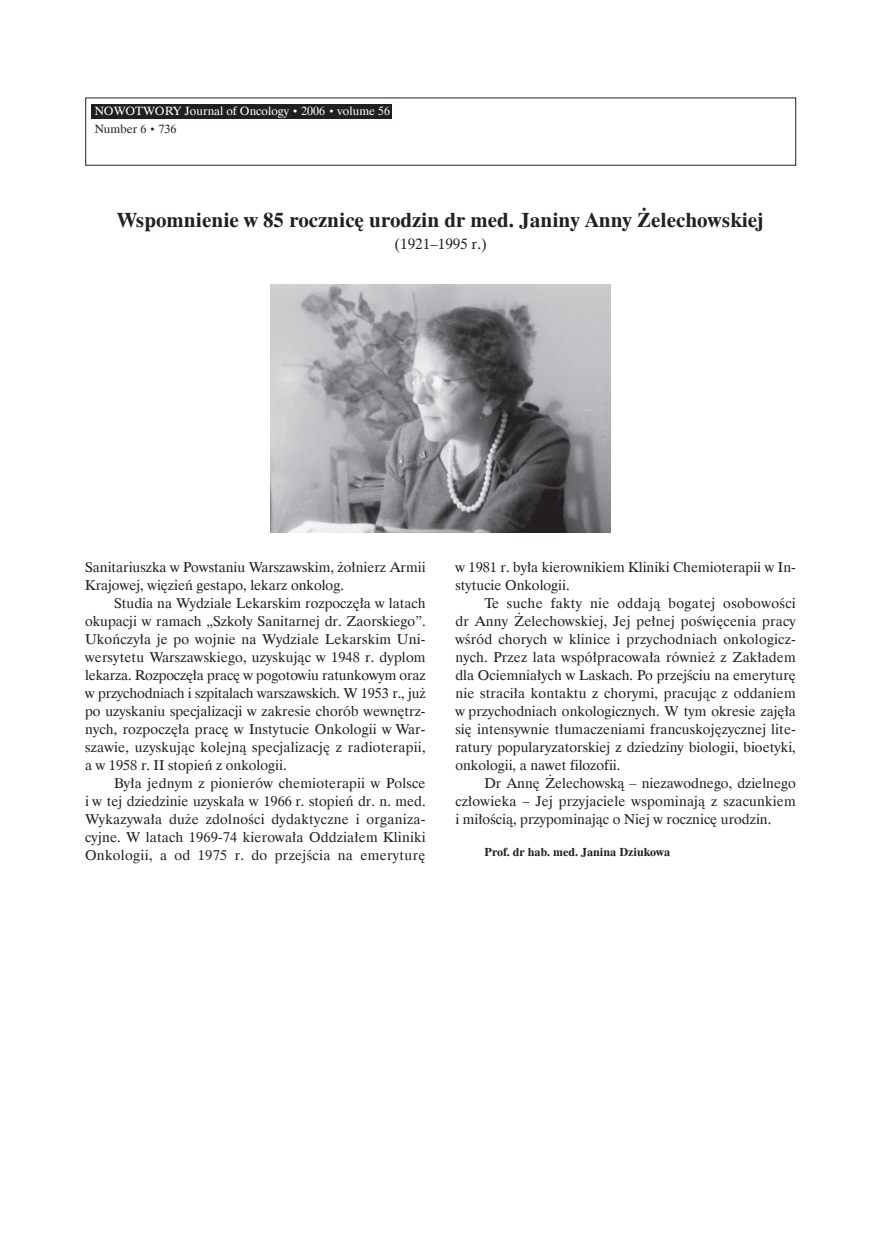
<style>
.page{position:relative;width:881px;height:1255px;background:#fff}
.page>*{position:absolute;margin:0;border:0;box-sizing:border-box;transform-origin:0 0}
.t1{font:700 21px "Dutch 801 EU";color:#231f20}
.t2{font:15px "Dutch 801 EU";color:#231f20}
.t3{font:14.25px/18px "Dutch 801 EU";color:#231f20;text-align:justify}
.t4{font:12px/17.7px "Dutch 801 EU";color:#fff}
.t5{font:700 12px "Dutch 801 EU";color:#231f20}
.s1{font-size:10.5px}
.s2{color:#231f20}
.s3{font-size:10.5px;color:#231f20}
</style>
<div class="page">
<div style="left:85px;top:97px;width:710px;height:69px;border:1px solid #231f20"></div>
<div style="left:92px;top:104px;width:299px;height:15px;background:#231f20"></div>
<img style="left:270px;top:284px;width:340px;height:248px">
<p class="t4" style="left:95px;top:102px;width:297px">NOWOTWORY Journal of Oncology <span class="s1">•</span> 2006 <span class="s1">•</span> volume 56<br><span class="s2">Number 6</span> <span class="s3">•</span> <span class="s2">736</span></p>
<h1 class="t1" style="left:117px;top:207px;width:647px">Wspomnienie w 85 rocznicę urodzin dr med. Janiny Anny Żelechowskiej</h1>
<p class="t2" style="left:394px;top:235px;width:94px">(1921–1995 r.)</p>
<p class="t3" style="left:85px;top:558px;width:342px">Sanitariuszka w Powstaniu Warszawskim, żołnierz Armii<br>Krajowej, więzień gestapo, lekarz onkolog.</p>
<p class="t3" style="left:85px;top:594px;width:342px;text-indent:29px">Studia na Wydziale Lekarskim rozpoczęła w latach okupacji w ramach „Szkoły Sanitarnej dr. Zaorskiego”.<br>Ukończyła je po wojnie na Wydziale Lekarskim Uni&shy;wersytetu Warszawskiego, uzyskując w 1948 r. dyplom lekarza. Rozpoczęła pracę w pogotowiu ratunkowym oraz w przychodniach i szpitalach warszawskich. W 1953 r., już po uzyskaniu specjalizacji w zakresie chorób wewnętrz&shy;nych, rozpoczęła pracę w Instytucie Onkologii w War&shy;szawie, uzyskując kolejną specjalizację z radioterapii, a w 1958 r. II stopień z onkologii.</p>
<p class="t3" style="left:85px;top:774px;width:342px;text-indent:29px">Była jednym z pionierów chemioterapii w Polsce i w tej dziedzinie uzyskała w 1966 r. stopień dr. n. med.<br>Wykazywała duże zdolności dydaktyczne i organiza&shy;cyjne. W latach 1969-74 kierowała Oddziałem Kliniki Onkologii, a od 1975 r. do przejścia na emeryturę</p>
<p class="t3" style="left:455px;top:558px;width:342px">w 1981 r. była kierownikiem Kliniki Chemioterapii w In&shy;stytucie Onkologii.</p>
<p class="t3" style="left:455px;top:594px;width:342px;text-indent:29px">Te suche fakty nie oddają bogatej osobowości dr Anny Żelechowskiej, Jej pełnej poświęcenia pracy wśród chorych w klinice i przychodniach onkologicz&shy;nych. Przez lata współpracowała również z Zakładem dla Ociemniałych w Laskach. Po przejściu na emeryturę nie straciła kontaktu z chorymi, pracując z oddaniem w przychodniach onkologicznych. W tym okresie zajęła się intensywnie tłumaczeniami francuskojęzycznej lite&shy;ratury popularyzatorskiej z dziedziny biologii, bioetyki, onkologii, a nawet filozofii.</p>
<p class="t3" style="left:455px;top:774px;width:342px;text-indent:29px">Dr Annę Żelechowską – niezawodnego, dzielnego człowieka – Jej przyjaciele wspominają z szacunkiem i miłością, przypominając o Niej w rocznicę urodzin.</p>
<p class="t5" style="left:484px;top:844px;width:187px">Prof. dr hab. med. Janina Dziukowa</p>
</div>
